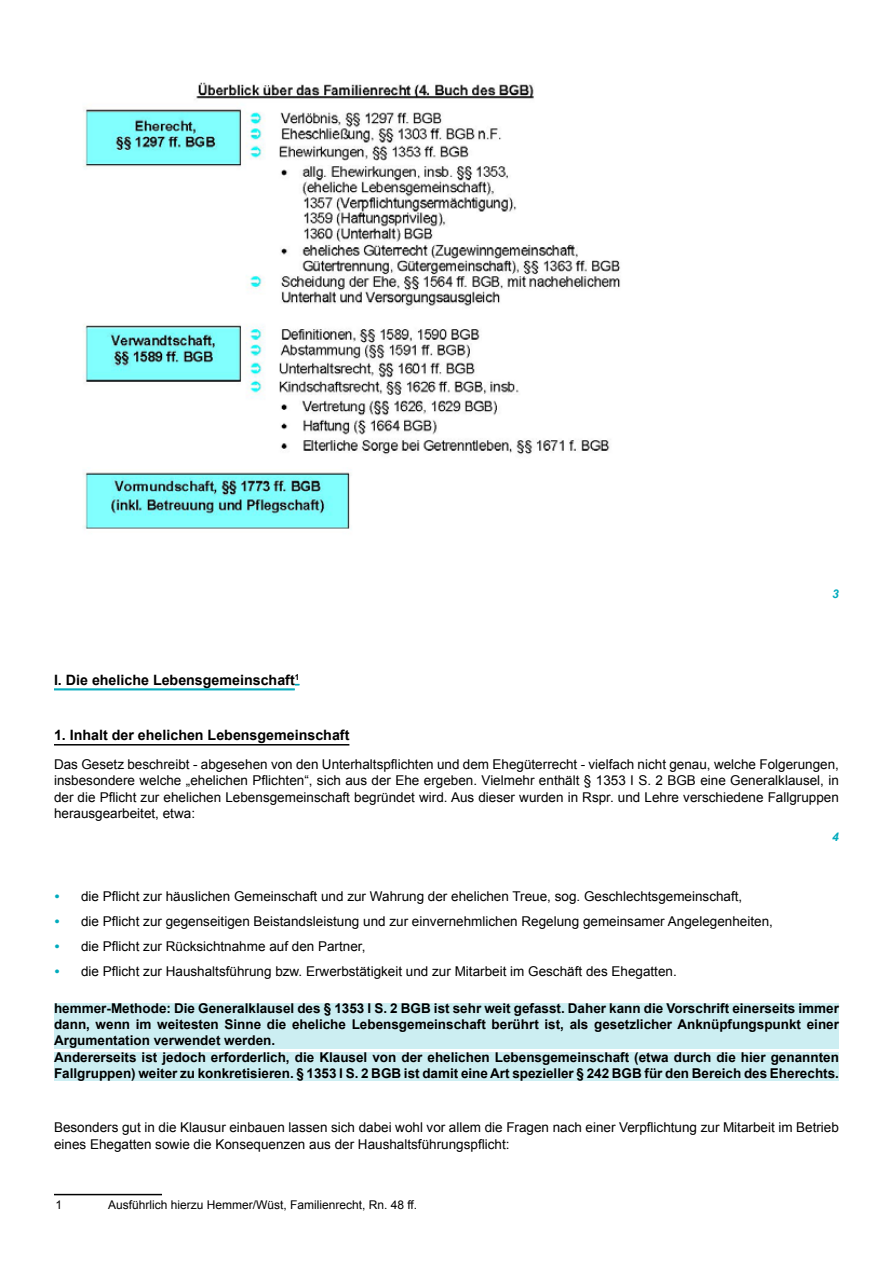
<style>
.page{position:relative;width:893px;height:1263px;background:#fff}
.page>*{position:absolute;margin:0;border:0;box-sizing:border-box;transform-origin:0 0}
.t1{font:700 14.25px "Arial";color:#000}
.t2{font:13.5px/16.2px "Arial";color:#000;text-align:justify}
.t3{font:700 13.5px/16.2px "Arial";color:#000}
.t4{font:12px "Arial";color:#000}
.t5{font:italic 700 12px "Arial";color:#00abbd}
.s1{font-weight:700;font-style:italic;color:#00abbd}
</style>
<div class="page">
<hr style="left:54px;top:689px;width:241px;height:1px;background:#00abbd">
<hr style="left:54px;top:690px;width:241px;height:1px;background:#00abbd">
<hr style="left:54px;top:744px;width:295px;height:1px;background:#000">
<div style="left:54px;top:1003px;width:785px;height:45px;background:#cceef2"></div>
<div style="left:54px;top:1052px;width:785px;height:29px;background:#cceef2"></div>
<img style="left:83px;top:82px;width:538px;height:447px">
<hr style="left:54px;top:1194px;width:108px;height:1px;background:#000">
<p class="t1" style="left:54px;top:670px;width:247px">I. Die eheliche Lebensgemeinschaft<sup>1</sup></p>
<p class="t5" style="left:832px;top:585px;width:8px">3</p>
<p class="t1" style="left:54px;top:726px;width:297px">1. Inhalt der ehelichen Lebensgemeinschaft</p>
<p class="t2" style="left:54px;top:756px;width:786px">Das Gesetz beschreibt - abgesehen von den Unterhaltspflichten und dem Ehegüterrecht - vielfach nicht genau, welche Folgerungen, insbesondere welche „ehelichen Pflichten“, sich aus der Ehe ergeben. Vielmehr enthält § 1353 I S. 2 BGB eine Generalklausel, in der die Pflicht zur ehelichen Lebensgemeinschaft begründet wird. Aus dieser wurden in Rspr. und Lehre verschiedene Fallgruppen herausgearbeitet, etwa:</p>
<p class="t5" style="left:832px;top:828px;width:8px">4</p>
<p class="t2" style="left:54px;top:889px;width:690px"><span class="s1">•</span> die Pflicht zur häuslichen Gemeinschaft und zur Wahrung der ehelichen Treue, sog. Geschlechtsgemeinschaft,</p>
<p class="t2" style="left:54px;top:913px;width:720px"><span class="s1">•</span> die Pflicht zur gegenseitigen Beistandsleistung und zur einvernehmlichen Regelung gemeinsamer Angelegenheiten,</p>
<p class="t2" style="left:54px;top:938px;width:313px"><span class="s1">•</span> die Pflicht zur Rücksichtnahme auf den Partner,</p>
<p class="t2" style="left:54px;top:963px;width:624px"><span class="s1">•</span> die Pflicht zur Haushaltsführung bzw. Erwerbstätigkeit und zur Mitarbeit im Geschäft des Ehegatten.</p>
<p class="t3" style="left:54px;top:1000px;width:786px">hemmer-Methode: Die Generalklausel des § 1353 I S. 2 BGB ist sehr weit gefasst. Daher kann die Vorschrift einerseits immer dann, wenn im weitesten Sinne die eheliche Lebensgemeinschaft berührt ist, als gesetzlicher Anknüpfungspunkt einer Argumentation verwendet werden.<br>Andererseits ist jedoch erforderlich, die Klausel von der ehelichen Lebensgemeinschaft (etwa durch die hier genannten Fallgruppen) weiter zu konkretisieren. § 1353 I S. 2 BGB ist damit eine Art spezieller § 242 BGB für den Bereich des Eherechts.</p>
<p class="t2" style="left:54px;top:1120px;width:786px">Besonders gut in die Klausur einbauen lassen sich dabei wohl vor allem die Fragen nach einer Verpflichtung zur Mitarbeit im Betrieb eines Ehegatten sowie die Konsequenzen aus der Haushaltsführungspflicht:</p>
<p class="t4" style="left:56px;top:1197px;width:8px">1</p>
<p class="t4" style="left:108px;top:1197px;width:311px">Ausführlich hierzu Hemmer/Wüst, Familienrecht, Rn. 48 ff.</p>
</div>
